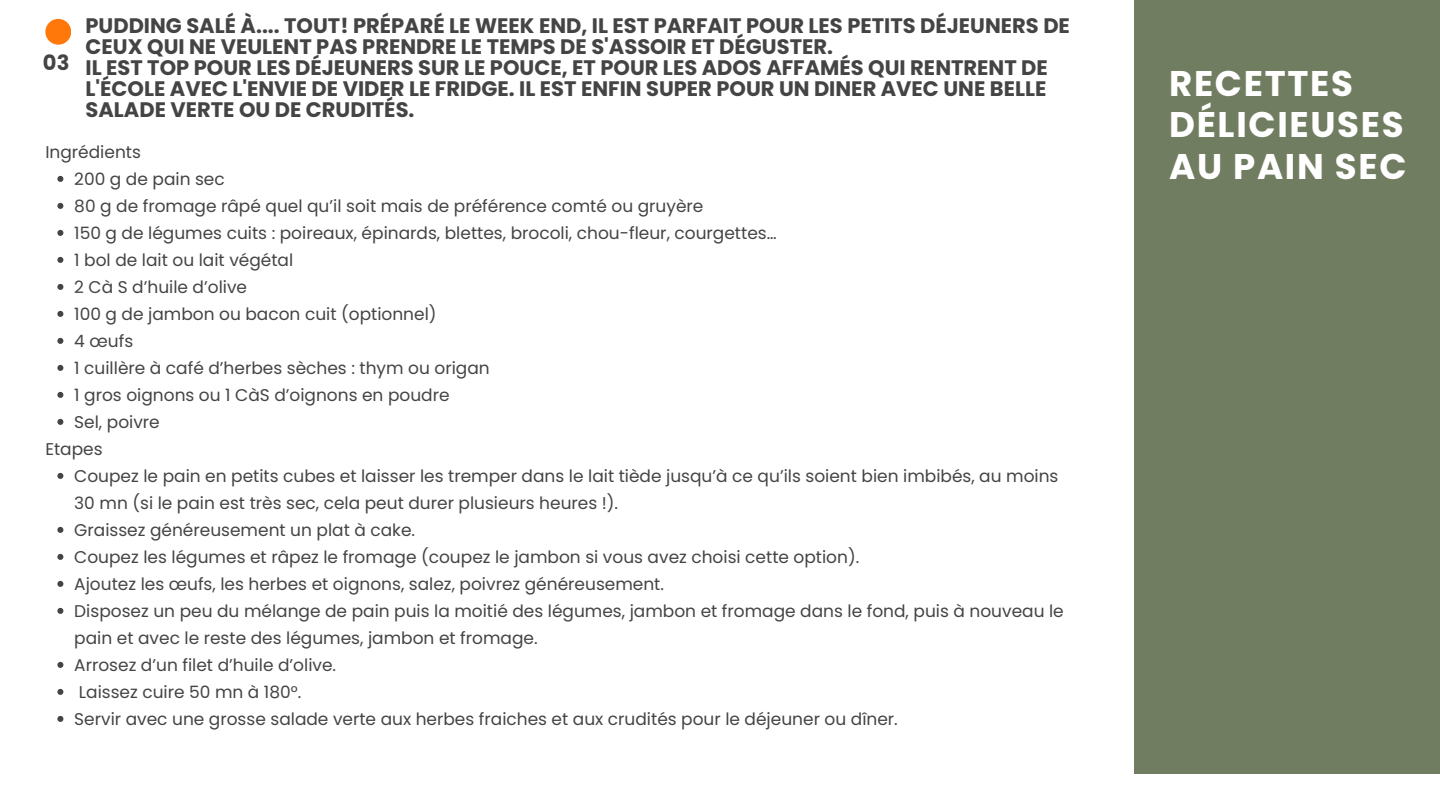
<style>
.page{position:relative;width:1440px;height:810px;background:#fff}
.page>*{position:absolute;margin:0;border:0;box-sizing:border-box;transform-origin:0 0}
.t1{font:700 35.6px/41.2px "Poppins";letter-spacing:.045em;color:#fff}
.t2{font:700 21px/21px "Poppins";color:#444}
.t3{font:17px/27px "Poppins";color:#444}
</style>
<div class="page">
<div style="left:1134px;top:0;width:306px;height:774px;background:#717d61"></div>
<div style="left:45px;top:19px;width:26px;height:25px;background:#ff7809;border-radius:50%"></div>
<svg style="left:57px;top:176px;width:6px;height:6px"></svg>
<svg style="left:57px;top:203px;width:6px;height:6px"></svg>
<svg style="left:57px;top:230px;width:6px;height:6px"></svg>
<svg style="left:57px;top:257px;width:6px;height:6px"></svg>
<svg style="left:57px;top:284px;width:6px;height:6px"></svg>
<svg style="left:57px;top:311px;width:6px;height:6px"></svg>
<svg style="left:57px;top:338px;width:6px;height:6px"></svg>
<svg style="left:57px;top:365px;width:6px;height:6px"></svg>
<svg style="left:57px;top:392px;width:6px;height:6px"></svg>
<svg style="left:57px;top:419px;width:6px;height:6px"></svg>
<svg style="left:57px;top:473px;width:6px;height:6px"></svg>
<svg style="left:57px;top:527px;width:6px;height:6px"></svg>
<svg style="left:57px;top:554px;width:6px;height:6px"></svg>
<svg style="left:57px;top:581px;width:6px;height:6px"></svg>
<svg style="left:57px;top:608px;width:6px;height:6px"></svg>
<svg style="left:57px;top:662px;width:6px;height:6px"></svg>
<svg style="left:57px;top:689px;width:6px;height:6px"></svg>
<svg style="left:57px;top:716px;width:6px;height:6px"></svg>
<p class="t2" style="left:43px;top:52px;width:28px">03</p>
<p class="t2" style="left:86px;top:15px;width:986px">PUDDING SALÉ À.... TOUT! PRÉPARÉ LE WEEK END, IL EST PARFAIT POUR LES PETITS DÉJEUNERS DE<br>CEUX QUI NE VEULENT PAS PRENDRE LE TEMPS DE S'ASSOIR ET DÉGUSTER.</p>
<p class="t2" style="left:86px;top:57px;width:964px;text-align:justify">IL EST TOP POUR LES DÉJEUNERS SUR LE POUCE, ET POUR LES ADOS AFFAMÉS QUI RENTRENT DE L'ÉCOLE AVEC L'ENVIE DE VIDER LE FRIDGE. IL EST ENFIN SUPER POUR UN DINER AVEC UNE BELLE SALADE VERTE OU DE CRUDITÉS.</p>
<p class="t3" style="left:45px;top:138px;width:97px">Ingrédients</p>
<p class="t3" style="left:74px;top:165px;width:152px">200 g de pain sec</p>
<p class="t3" style="left:74px;top:192px;width:631px">80 g de fromage râpé quel qu’il soit mais de préférence comté ou gruyère</p>
<p class="t3" style="left:74px;top:219px;width:704px">150 g de légumes cuits : poireaux, épinards, blettes, brocoli, chou-fleur, courgettes…</p>
<p class="t3" style="left:74px;top:246px;width:220px">1 bol de lait ou lait végétal</p>
<p class="t3" style="left:74px;top:273px;width:174px">2 Cà S d’huile d’olive</p>
<p class="t3" style="left:74px;top:300px;width:364px">100 g de jambon ou bacon cuit (optionnel)</p>
<p class="t3" style="left:74px;top:327px;width:60px">4 œufs</p>
<p class="t3" style="left:74px;top:354px;width:417px">1 cuillère à café d’herbes sèches : thym ou origan</p>
<p class="t3" style="left:74px;top:381px;width:377px">1 gros oignons ou 1 CàS d’oignons en poudre</p>
<p class="t3" style="left:74px;top:408px;width:87px">Sel, poivre</p>
<p class="t3" style="left:74px;top:462px;width:986px">Coupez le pain en petits cubes et laisser les tremper dans le lait tiède jusqu’à ce qu’ils soient bien imbibés, au moins<br>30 mn (si le pain est très sec, cela peut durer plusieurs heures !).</p>
<p class="t3" style="left:74px;top:516px;width:342px">Graissez généreusement un plat à cake.</p>
<p class="t3" style="left:74px;top:543px;width:787px">Coupez les légumes et râpez le fromage (coupez le jambon si vous avez choisi cette option).</p>
<p class="t3" style="left:74px;top:570px;width:591px">Ajoutez les œufs, les herbes et oignons, salez, poivrez généreusement.</p>
<p class="t3" style="left:74px;top:597px;width:991px">Disposez un peu du mélange de pain puis la moitié des légumes, jambon et fromage dans le fond, puis à nouveau le pain et avec le reste des légumes, jambon et fromage.</p>
<p class="t3" style="left:74px;top:651px;width:263px">Arrosez d’un filet d’huile d’olive.</p>
<p class="t3" style="left:79px;top:678px;width:224px">Laissez cuire 50 mn à 180°.</p>
<p class="t3" style="left:74px;top:705px;width:825px">Servir avec une grosse salade verte aux herbes fraiches et aux crudités pour le déjeuner ou dîner.</p>
<p class="t3" style="left:45px;top:435px;width:59px">Etapes</p>
<p class="t1" style="left:1169px;top:63px;width:239px">RECETTES<br>DÉLICIEUSES<br>AU PAIN SEC</p>
</div>
